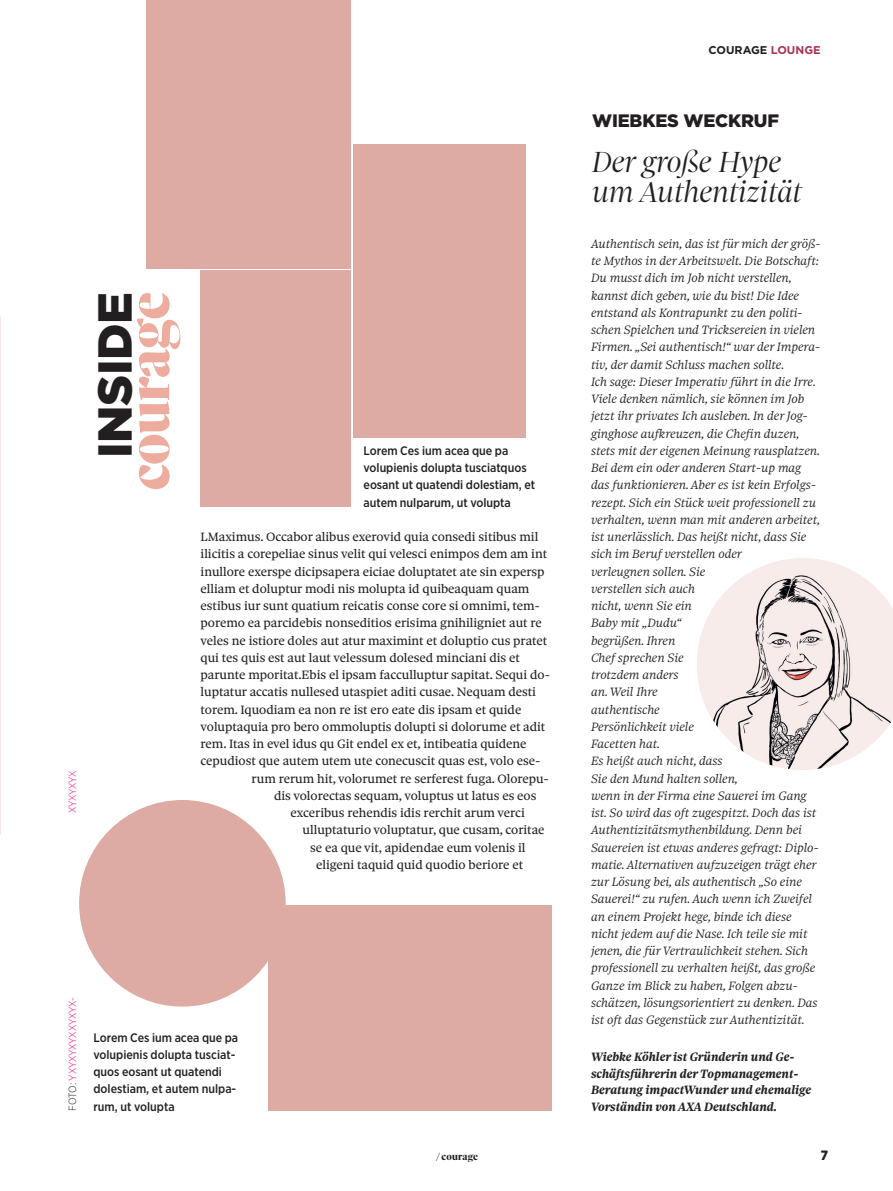
<style>
.page{position:relative;width:893px;height:1191px;background:#fff}
.page>*{position:absolute;margin:0;border:0;box-sizing:border-box;transform-origin:0 0}
.t1{font:900 60px "Sole Serif Big Display";letter-spacing:-.01em;color:#edac9d}
.t2{font:900 47.7px "Gotham";letter-spacing:-.01em;color:#231f20}
.t3{font:italic 300 31.5px/30px "Sole Serif Big Display";color:#231f20}
.t4{font:900 18px "Gotham";letter-spacing:-.01em;color:#231f20}
.t5{font:900 13.5px "Gotham Narrow";color:#231f20}
.t6{font:italic 300 12.9px/17.2px "Sole Serif Text";color:#231f20}
.t7{font:12.9px "Sole Serif Text";color:#231f20}
.t8{font:italic 700 12.9px/16.5px "Sole Serif Text";color:#231f20}
.t9{font:500 12.3px/17.2px "Gotham Narrow";color:#231f20}
.t10{font:700 11.25px "Gotham";color:#231f20}
.t11{font:300 10.5px "Gotham Narrow";letter-spacing:-.02em;color:#ea128a}
.t12{font:800 10.5px "Sole Serif Big Display";letter-spacing:.02em;color:#231f20}
.s1{color:#a63354}
.s2{color:#231f20}
.s3{font-family:"Gotham Narrow";font-weight:300;font-size:9.3px}
</style>
<div class="page">
<div style="left:268px;top:904px;width:284px;height:206px;background:#ddaaa4"></div>
<div style="left:147px;top:0;width:204px;height:268px;background:#ddaaa4"></div>
<div style="left:201px;top:270px;width:150px;height:236px;background:#ddaaa4"></div>
<div style="left:353px;top:144px;width:172px;height:293px;background:#ddaaa4"></div>
<div style="left:79px;top:800px;width:207px;height:206px;background:#ddaaa4;border-radius:50%"></div>
<img style="left:697px;top:558px;width:196px;height:212px">
<p class="t10" style="left:708px;top:43px;width:114px">COURAGE <span class="s1">LOUNGE</span></p>
<p class="t11" style="left:66px;top:813px;width:45px;rotate:-90deg">XYXYXYX</p>
<p class="t11" style="left:66px;top:1110px;width:115px;rotate:-90deg"><span class="s2">FOTO:</span> YXYXYXYXXYXYX-</p>
<h2 class="t2" style="left:82px;top:458px;width:168px;rotate:-90deg">INSIDE</h2>
<h1 class="t1" style="left:116px;top:490px;width:199px;rotate:-90deg">courage</h1>
<p class="t9" style="left:364px;top:442px;width:173px">Lorem Ces ium acea que pa volupienis dolupta tusciatquos eosant ut quatendi dolestiam, et autem nulparum, ut volupta</p>
<p class="t7" style="left:201px;top:529px;width:339px">LMaximus. Occabor alibus exerovid quia consedi sitibus mil</p>
<p class="t7" style="left:201px;top:547px;width:348px">ilicitis a corepeliae sinus velit qui velesci enimpos dem am int</p>
<p class="t7" style="left:201px;top:564px;width:346px">inullore exerspe dicipsapera eiciae doluptatet ate sin expersp</p>
<p class="t7" style="left:201px;top:581px;width:330px">elliam et doluptur modi nis molupta id quibeaquam quam</p>
<p class="t7" style="left:201px;top:598px;width:341px">estibus iur sunt quatium reicatis conse core si omnimi, tem-</p>
<p class="t7" style="left:201px;top:616px;width:343px">poremo ea parcidebis nonseditios erisima gnihiligniet aut re</p>
<p class="t7" style="left:201px;top:633px;width:348px">veles ne istiore doles aut atur maximint et doluptio cus pratet</p>
<p class="t7" style="left:201px;top:650px;width:321px">qui tes quis est aut laut velessum dolesed minciani dis et</p>
<p class="t7" style="left:201px;top:667px;width:351px">parunte mporitat.Ebis el ipsam facculluptur sapitat. Sequi do-</p>
<p class="t7" style="left:201px;top:685px;width:337px">luptatur accatis nullesed utaspiet aditi cusae. Nequam desti</p>
<p class="t7" style="left:201px;top:702px;width:322px">torem. Iquodiam ea non re ist ero eate dis ipsam et quide</p>
<p class="t7" style="left:201px;top:719px;width:346px">voluptaquia pro bero ommoluptis dolupti si dolorume et adit</p>
<p class="t7" style="left:201px;top:736px;width:327px">rem. Itas in evel idus qu Git endel ex et, intibeatia quidene</p>
<p class="t7" style="left:201px;top:754px;width:341px">cepudiost que autem utem ute conecuscit quas est, volo ese-</p>
<p class="t7" style="left:252px;top:771px;width:299px">rum rerum hit, volorumet re serferest fuga. Olorepu-</p>
<p class="t7" style="left:274px;top:788px;width:264px">dis volorectas sequam, voluptus ut latus es eos</p>
<p class="t7" style="left:291px;top:805px;width:236px">exceribus rehendis idis rerchit arum verci</p>
<p class="t7" style="left:303px;top:823px;width:243px">ulluptaturio voluptatur, que cusam, coritae</p>
<p class="t7" style="left:310px;top:840px;width:217px">se ea que vit, apidendae eum volenis il</p>
<p class="t7" style="left:316px;top:857px;width:209px">eligeni taquid quid quodio beriore et</p>
<p class="t9" style="left:94px;top:1028px;width:146px">Lorem Ces ium acea que pa volupienis dolupta tusciat&shy;quos eosant ut quatendi dolestiam, et autem nulpa&shy;rum, ut volupta</p>
<h3 class="t4" style="left:592px;top:108px;width:189px">WIEBKES WECKRUF</h3>
<h3 class="t3" style="left:592px;top:147px;width:211px">Der große Hype um Authentizität</h3>
<p class="t6" style="left:591px;top:235px;width:231px">Authentisch sein, das ist für mich der größ&shy;te Mythos in der Arbeitswelt. Die Botschaft:<br>Du musst dich im Job nicht verstellen, kannst dich geben, wie du bist! Die Idee entstand als Kontrapunkt zu den politi&shy;schen Spielchen und Tricksereien in vielen Firmen. „Sei authentisch!“ war der Impera&shy;tiv, der damit Schluss machen sollte.<br>Ich sage: Dieser Imperativ führt in die Irre.<br>Viele denken nämlich, sie können im Job jetzt ihr privates Ich ausleben. In der Jog&shy;ginghose aufkreuzen, die Chefin duzen, stets mit der eigenen Meinung rausplatzen.<br>Bei dem ein oder anderen Start-up mag das funktionieren. Aber es ist kein Erfolgs&shy;rezept. Sich ein Stück weit professionell zu verhalten, wenn man mit anderen arbeitet, ist unerlässlich. Das heißt nicht, dass Sie sich im Beruf verstellen oder<br>verleugnen sollen. Sie<br>verstellen sich auch<br>nicht, wenn Sie ein<br>Baby mit „Dudu“<br>begrüßen. Ihren<br>Chef sprechen Sie<br>trotzdem anders<br>an. Weil Ihre<br>authentische<br>Persönlichkeit viele<br>Facetten hat.<br>Es heißt auch nicht, dass<br>Sie den Mund halten sollen,<br>wenn in der Firma eine Sauerei im Gang ist. So wird das oft zugespitzt. Doch das ist Authentizitätsmythenbildung. Denn bei Sauereien ist etwas anderes gefragt: Diplo&shy;matie. Alternativen aufzuzeigen trägt eher zur Lösung bei, als authentisch „So eine Sauerei!“ zu rufen. Auch wenn ich Zweifel an einem Projekt hege, binde ich diese nicht jedem auf die Nase. Ich teile sie mit jenen, die für Vertraulichkeit stehen. Sich professionell zu verhalten heißt, das große Ganze im Blick zu haben, Folgen abzu&shy;schätzen, lösungsorientiert zu denken. Das ist oft das Gegenstück zur Authentizität.</p>
<p class="t8" style="left:591px;top:1048px;width:222px">Wiebke Köhler ist Gründerin und Ge&shy;schäftsführerin der Topmanagement-Beratung impactWunder und ehemalige Vorständin von AXA Deutschland.</p>
<p class="t12" style="left:436px;top:1150px;width:43px"><span class="s3">/</span> courage</p>
<p class="t5" style="left:821px;top:1146px;width:9px">7</p>
</div>
